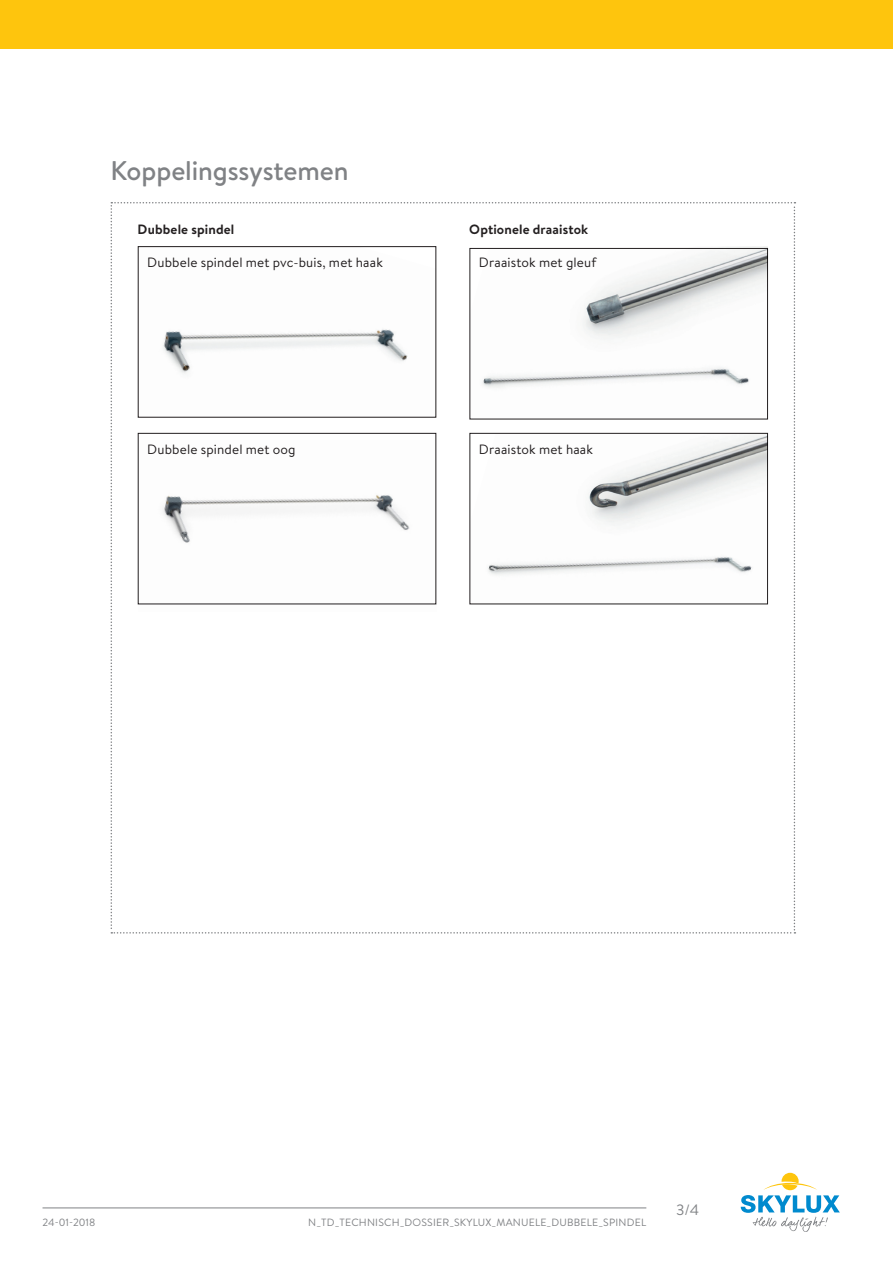
<style>
.page{position:relative;width:893px;height:1263px;background:#fff}
.page>*{position:absolute;margin:0;border:0;box-sizing:border-box;transform-origin:0 0}
.Titel_2{font:500 27px "Brandon Text";letter-spacing:-.005em;color:#808285}
.t1{font:15px "Brandon Text";color:#808285}
.tekst_tabel_zonder_g{font:13.5px "Brandon Text";letter-spacing:.01em;color:#231f20}
.tekst_tabel_zonder_g-2{font:700 13.5px "Brandon Text";letter-spacing:.01em;color:#231f20}
.t2{font:10.5px "Brandon Text";letter-spacing:.02em;color:#808285}
</style>
<div class="page">
<svg style="left:741px;top:1173px;width:99px;height:59px"></svg>
<hr style="left:43px;top:1207px;width:603px;height:1px;background:#808285">
<div style="left:0;top:0;width:893px;height:49px;background:#fec50d"></div>
<svg style="left:111px;top:202px;width:684px;height:731px"></svg>
<img style="left:138px;top:441px;width:298px;height:170px">
<img style="left:138px;top:247px;width:298px;height:171px">
<p class="Titel_2" style="left:111px;top:153px;width:240px">Koppelingssystemen</p>
<p class="tekst_tabel_zonder_g-2" style="left:138px;top:220px;width:98px">Dubbele spindel</p>
<p class="tekst_tabel_zonder_g-2" style="left:469px;top:220px;width:120px">Optionele draaistok</p>
<p class="tekst_tabel_zonder_g" style="left:147px;top:253px;width:237px">Dubbele spindel met pvc-buis, met haak</p>
<p class="tekst_tabel_zonder_g" style="left:479px;top:253px;width:119px">Draaistok met gleuf</p>
<p class="tekst_tabel_zonder_g" style="left:147px;top:440px;width:150px">Dubbele spindel met oog</p>
<p class="tekst_tabel_zonder_g" style="left:479px;top:440px;width:116px">Draaistok met haak</p>
<p class="t2" style="left:43px;top:1215px;width:54px">24-01-2018</p>
<p class="t2" style="left:308px;top:1215px;width:339px">N_TD_TECHNISCH_DOSSIER_SKYLUX_MANUELE_DUBBELE_SPINDEL</p>
<p class="t1" style="left:676px;top:1199px;width:25px">3/4</p>
</div>
